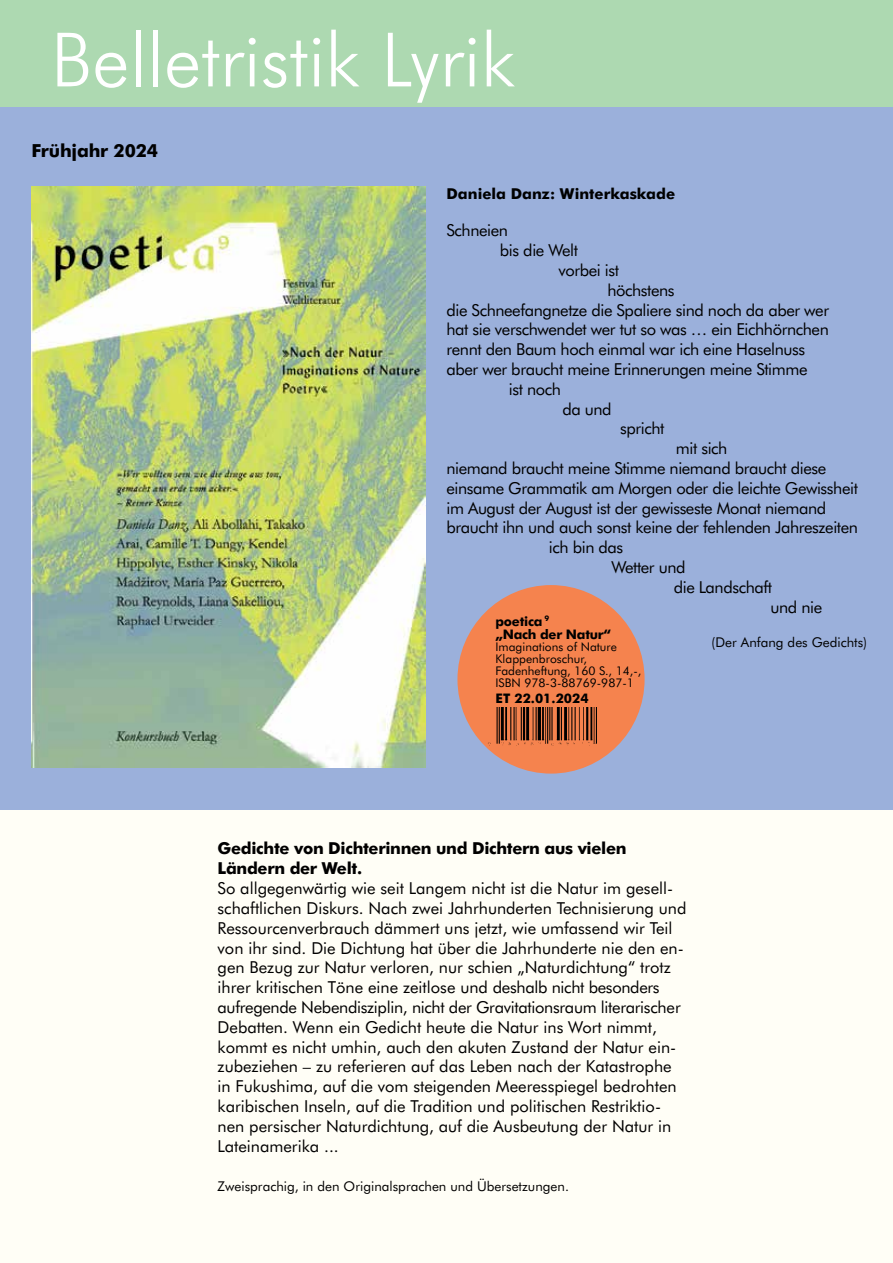
<style>
.page{position:relative;width:893px;height:1263px;background:#fffef6}
.page>*{position:absolute;margin:0;border:0;box-sizing:border-box;transform-origin:0 0}
.t1{font:300 75px "Futura BT";color:#fff}
.t2{font:700 18px "Futura BT";letter-spacing:-.01em;color:#000}
.t3{font:16.5px/19.8px "Futura BT";color:#000}
.t4{font:16.5px "Futura BT";letter-spacing:-.025em;color:#000}
.t5{font:700 16.5px/20.7px "Futura BT";letter-spacing:-.02em;color:#000}
.t6{font:700 15px "Futura BT";color:#000}
.t7{font:13.5px "Futura BT";color:#000}
.t8{font:700 13.2px/13.5px "Futura BT";letter-spacing:-.02em;color:#000}
.t9{font:700 13.2px "Futura BT";color:#000}
.t10{font:12px/12px "Futura BT";color:#000}
</style>
<div class="page">
<div style="left:0;top:0;width:893px;height:809px;background:#9bb0db"></div>
<div style="left:0;top:0;width:893px;height:106px;background:#add9b1"></div>
<div style="left:457px;top:585px;width:188px;height:189px;background:#f5834e;border-radius:50%"></div>
<img style="left:488px;top:708px;width:109px;height:38px">
<img style="left:31px;top:186px;width:394px;height:581px">
<h1 class="t1" style="left:51px;top:14px;width:466px">Belletristik Lyrik</h1>
<p class="t2" style="left:31px;top:139px;width:128px">Frühjahr 2024</p>
<p class="t6" style="left:446px;top:184px;width:230px">Daniela Danz: Winterkaskade</p>
<p class="t4" style="left:446px;top:220px;width:63px">Schneien</p>
<p class="t4" style="left:500px;top:240px;width:80px">bis die Welt</p>
<p class="t4" style="left:558px;top:260px;width:62px">vorbei ist</p>
<p class="t4" style="left:607px;top:280px;width:69px">höchstens</p>
<p class="t4" style="left:446px;top:300px;width:384px">die Schneefangnetze die Spaliere sind noch da aber wer</p>
<p class="t4" style="left:446px;top:319px;width:384px">hat sie verschwendet wer tut so was … ein Eichhörnchen</p>
<p class="t4" style="left:446px;top:339px;width:360px">rennt den Baum hoch einmal war ich eine Haselnuss</p>
<p class="t4" style="left:446px;top:359px;width:362px">aber wer braucht meine Erinnerungen meine Stimme</p>
<p class="t3" style="left:509px;top:379px;width:54px">ist noch</p>
<p class="t3" style="left:562px;top:399px;width:51px">da und</p>
<p class="t4" style="left:620px;top:418px;width:46px">spricht</p>
<p class="t3" style="left:676px;top:438px;width:53px">mit sich</p>
<p class="t4" style="left:446px;top:458px;width:381px">niemand braucht meine Stimme niemand braucht diese</p>
<p class="t4" style="left:446px;top:478px;width:413px">einsame Grammatik am Morgen oder die leichte Gewissheit</p>
<p class="t4" style="left:446px;top:498px;width:381px">im August der August ist der gewisseste Monat niemand</p>
<p class="t4" style="left:446px;top:517px;width:413px">braucht ihn und auch sonst keine der fehlenden Jahreszeiten</p>
<p class="t4" style="left:549px;top:537px;width:76px">ich bin das</p>
<p class="t4" style="left:611px;top:557px;width:76px">Wetter und</p>
<p class="t4" style="left:674px;top:577px;width:100px">die Landschaft</p>
<p class="t3" style="left:770px;top:597px;width:53px">und nie</p>
<p class="t7" style="left:711px;top:634px;width:157px">(Der Anfang des Gedichts)</p>
<p class="t8" style="left:495px;top:614px;width:117px">poetica <sup>9<br></sup>„Nach der Natur“</p>
<p class="t10" style="left:495px;top:641px;width:147px">Imaginations of Nature<br>Klappenbroschur,<br>Fadenheftung, 160 S., 14,-,<br>ISBN 978-3-88769-987-1</p>
<p class="t9" style="left:495px;top:690px;width:95px">ET 22.01.2024</p>
<p class="t5" style="left:218px;top:837px;width:410px">Gedichte von Dichterinnen und Dichtern aus vielen<br>Ländern der Welt.</p>
<p class="t3" style="left:218px;top:878px;width:470px">So allgegenwärtig wie seit Langem nicht ist die Natur im gesell&shy;schaftlichen Diskurs. Nach zwei Jahrhunderten Technisierung und Ressourcenverbrauch dämmert uns jetzt, wie umfassend wir Teil von ihr sind. Die Dichtung hat ü ber die Jahrhunderte nie den en&shy;gen Bezug zur Natur verloren, nur schien „Naturdichtung“ trotz ihrer kritischen Töne eine zeitlose und deshalb nicht besonders aufregende Nebendisziplin, nicht der Gravitationsraum literarischer Debatten. Wenn ein Gedicht heute die Natur ins Wort nimmt, kommt es nicht umhin, auch den akuten Zustand der Natur ein&shy;zubeziehen – zu referieren auf das Leben nach der Katastrophe in Fukushima, auf die vom steigenden Meeresspiegel bedrohten karibischen Inseln, auf die Tradition und politischen Restriktio&shy;nen persischer Naturdichtung, auf die Ausbeutung der Natur in Lateinamerika ...</p>
<p class="t7" style="left:218px;top:1178px;width:353px">Zweisprachig, in den Originalsprachen und Übersetzungen.</p>
</div>
